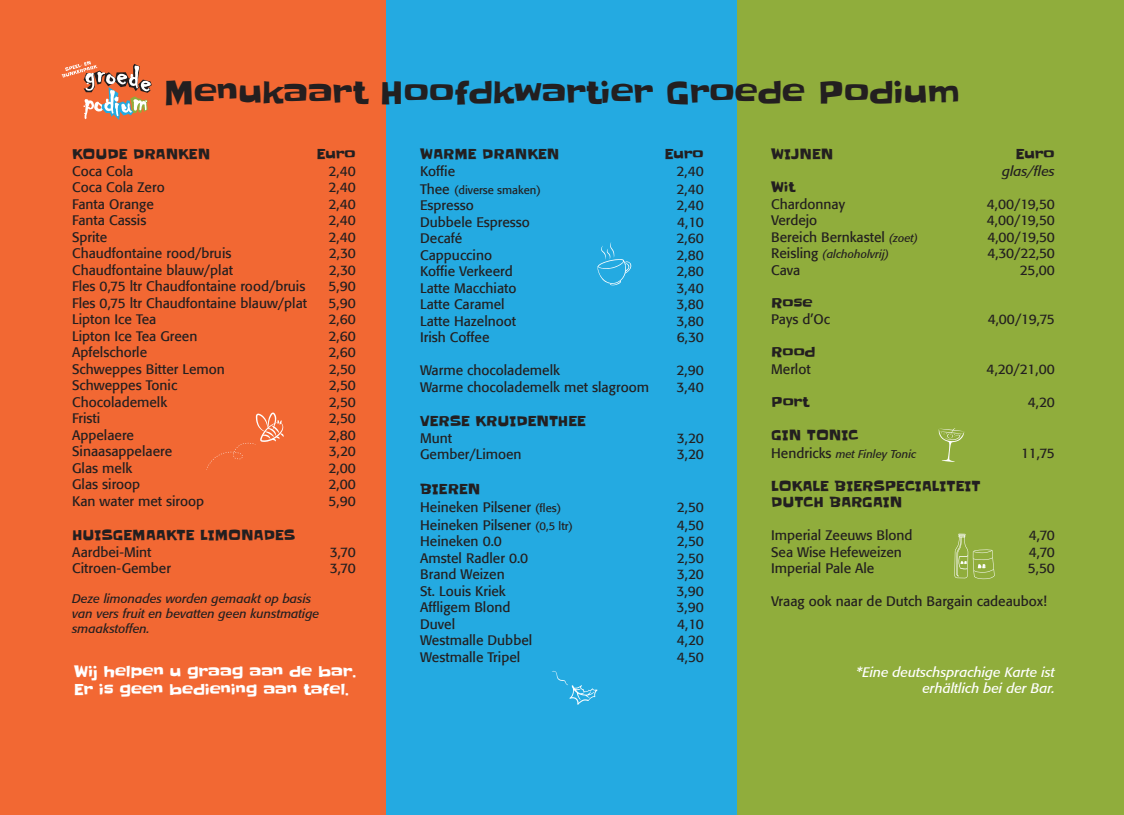
<style>
.page{position:relative;width:1124px;height:815px;background:#fff}
.page>*{position:absolute;margin:0;border:0;box-sizing:border-box;transform-origin:0 0}
.t1{font:31.25px "Slackey";color:#231f20}
.t2{font:15px/18.1px "Slackey";color:#fff}
.t3{font:13.75px "Formata";color:#231f20}
.t4{font:13.75px "Slackey";color:#231f20}
.t5{font:italic 13.75px "Formata";color:#fff}
.t6{font:italic 13.75px "Formata";color:#231f20}
.t7{font:italic 12.5px "Formata";color:#231f20}
.t8{font:italic 11.25px "Formata";color:#231f20}
.t9{font:11.25px "Formata";color:#231f20}
.s1{font-size:13.75px}
.s2{font-size:11.25px}
.s3{font-style:italic;font-size:11.25px}
.s4{font-style:normal;font-size:13.75px}
</style>
<div class="page">
<div style="left:0;top:0;width:386px;height:815px;background:#f26833"></div>
<div style="left:386px;top:0;width:351px;height:815px;background:#24aae1"></div>
<div style="left:737px;top:0;width:386px;height:815px;background:#90ad3c"></div>
<svg style="left:597px;top:242px;width:35px;height:44px"></svg>
<svg style="left:206px;top:413px;width:78px;height:57px"></svg>
<svg style="left:938px;top:428px;width:26px;height:34px"></svg>
<svg style="left:954px;top:534px;width:40px;height:45px"></svg>
<svg style="left:552px;top:670px;width:45px;height:35px"></svg>
<svg style="left:61px;top:61px;width:91px;height:59px"></svg>
<p class="t1" style="left:164px;top:71px;width:797px">Menukaart Hoofdkwartier Groede Podium</p>
<p class="t4" style="left:72px;top:145px;width:140px">KOUDE DRANKEN</p>
<p class="t4" style="left:316px;top:145px;width:41px">Euro</p>
<p class="t3" style="left:72px;top:162px;width:63px">Coca Cola</p>
<p class="t3" style="left:328px;top:162px;width:29px">2,40</p>
<p class="t3" style="left:72px;top:179px;width:94px">Coca Cola Zero</p>
<p class="t3" style="left:328px;top:179px;width:29px">2,40</p>
<p class="t3" style="left:72px;top:195px;width:83px">Fanta Orange</p>
<p class="t3" style="left:328px;top:195px;width:29px">2,40</p>
<p class="t3" style="left:72px;top:212px;width:76px">Fanta Cassis</p>
<p class="t3" style="left:328px;top:212px;width:29px">2,40</p>
<p class="t3" style="left:72px;top:228px;width:37px">Sprite</p>
<p class="t3" style="left:328px;top:228px;width:29px">2,40</p>
<p class="t3" style="left:72px;top:245px;width:161px">Chaudfontaine rood/bruis</p>
<p class="t3" style="left:329px;top:245px;width:28px">2,30</p>
<p class="t3" style="left:72px;top:261px;width:162px">Chaudfontaine blauw/plat</p>
<p class="t3" style="left:329px;top:261px;width:28px">2,30</p>
<p class="t3" style="left:72px;top:278px;width:235px">Fles 0,75 ltr Chaudfontaine rood/bruis</p>
<p class="t3" style="left:328px;top:278px;width:29px">5,90</p>
<p class="t3" style="left:72px;top:294px;width:236px">Fles 0,75 ltr Chaudfontaine blauw/plat</p>
<p class="t3" style="left:328px;top:294px;width:29px">5,90</p>
<p class="t3" style="left:72px;top:311px;width:86px">Lipton Ice Tea</p>
<p class="t3" style="left:328px;top:311px;width:29px">2,60</p>
<p class="t3" style="left:72px;top:327px;width:127px">Lipton Ice Tea Green</p>
<p class="t3" style="left:328px;top:327px;width:29px">2,60</p>
<p class="t3" style="left:72px;top:344px;width:77px">Apfelschorle</p>
<p class="t3" style="left:328px;top:344px;width:29px">2,60</p>
<p class="t3" style="left:72px;top:360px;width:154px">Schweppes Bitter Lemon</p>
<p class="t3" style="left:329px;top:360px;width:28px">2,50</p>
<p class="t3" style="left:72px;top:377px;width:107px">Schweppes Tonic</p>
<p class="t3" style="left:329px;top:377px;width:28px">2,50</p>
<p class="t3" style="left:72px;top:393px;width:97px">Chocolademelk</p>
<p class="t3" style="left:329px;top:393px;width:28px">2,50</p>
<p class="t3" style="left:72px;top:410px;width:30px">Fristi</p>
<p class="t3" style="left:329px;top:410px;width:28px">2,50</p>
<p class="t3" style="left:72px;top:426px;width:63px">Appelaere</p>
<p class="t3" style="left:328px;top:426px;width:29px">2,80</p>
<p class="t3" style="left:72px;top:443px;width:101px">Sinaasappelaere</p>
<p class="t3" style="left:329px;top:443px;width:28px">3,20</p>
<p class="t3" style="left:72px;top:459px;width:62px">Glas melk</p>
<p class="t3" style="left:328px;top:459px;width:29px">2,00</p>
<p class="t3" style="left:72px;top:476px;width:70px">Glas siroop</p>
<p class="t3" style="left:328px;top:476px;width:29px">2,00</p>
<p class="t3" style="left:72px;top:492px;width:134px">Kan water met siroop</p>
<p class="t3" style="left:328px;top:492px;width:29px">5,90</p>
<p class="t4" style="left:72px;top:526px;width:225px">HUISGEMAAKTE LIMONADES</p>
<p class="t3" style="left:72px;top:543px;width:81px">Aardbei-Mint</p>
<p class="t3" style="left:329px;top:543px;width:28px">3,70</p>
<p class="t3" style="left:72px;top:560px;width:100px">Citroen-Gember</p>
<p class="t3" style="left:329px;top:560px;width:28px">3,70</p>
<p class="t7" style="left:72px;top:591px;width:241px">Deze limonades worden gemaakt op basis</p>
<p class="t7" style="left:72px;top:606px;width:249px">van vers fruit en bevatten geen kunstmatige</p>
<p class="t7" style="left:72px;top:621px;width:79px">smaakstoffen.</p>
<p class="t2" style="left:74px;top:663px;width:283px">Wij helpen u graag aan de bar.<br>Er is geen bediening aan tafel.</p>
<p class="t4" style="left:420px;top:145px;width:141px">WARME DRANKEN</p>
<p class="t4" style="left:664px;top:145px;width:41px">Euro</p>
<p class="t3" style="left:420px;top:162px;width:36px">Koffie</p>
<p class="t3" style="left:676px;top:162px;width:29px">2,40</p>
<p class="t9" style="left:420px;top:183px;width:122px"><span class="s1">Thee</span> (diverse smaken)</p>
<p class="t3" style="left:676px;top:180px;width:29px">2,40</p>
<p class="t3" style="left:420px;top:197px;width:55px">Espresso</p>
<p class="t3" style="left:676px;top:197px;width:29px">2,40</p>
<p class="t3" style="left:420px;top:213px;width:111px">Dubbele Espresso</p>
<p class="t3" style="left:677px;top:213px;width:28px">4,10</p>
<p class="t3" style="left:420px;top:230px;width:44px">Decafé</p>
<p class="t3" style="left:676px;top:230px;width:29px">2,60</p>
<p class="t3" style="left:420px;top:246px;width:73px">Cappuccino</p>
<p class="t3" style="left:676px;top:246px;width:29px">2,80</p>
<p class="t3" style="left:420px;top:263px;width:94px">Koffie Verkeerd</p>
<p class="t3" style="left:676px;top:263px;width:29px">2,80</p>
<p class="t3" style="left:420px;top:279px;width:98px">Latte Macchiato</p>
<p class="t3" style="left:676px;top:279px;width:29px">3,40</p>
<p class="t3" style="left:420px;top:296px;width:86px">Latte Caramel</p>
<p class="t3" style="left:676px;top:296px;width:29px">3,80</p>
<p class="t3" style="left:420px;top:312px;width:97px">Latte Hazelnoot</p>
<p class="t3" style="left:676px;top:312px;width:29px">3,80</p>
<p class="t3" style="left:420px;top:329px;width:71px">Irish Coffee</p>
<p class="t3" style="left:676px;top:329px;width:28px">6,30</p>
<p class="t3" style="left:420px;top:362px;width:141px">Warme chocolademelk</p>
<p class="t3" style="left:676px;top:362px;width:29px">2,90</p>
<p class="t3" style="left:420px;top:378px;width:230px">Warme chocolademelk met slagroom</p>
<p class="t3" style="left:676px;top:378px;width:29px">3,40</p>
<p class="t4" style="left:420px;top:412px;width:167px">VERSE KRUIDENTHEE</p>
<p class="t3" style="left:420px;top:429px;width:34px">Munt</p>
<p class="t3" style="left:676px;top:429px;width:28px">3,20</p>
<p class="t3" style="left:420px;top:446px;width:103px">Gember/Limoen</p>
<p class="t3" style="left:676px;top:446px;width:28px">3,20</p>
<p class="t4" style="left:420px;top:479px;width:62px">BIEREN</p>
<p class="t3" style="left:420px;top:498px;width:142px">Heineken Pilsener <span class="s2">(fles)</span></p>
<p class="t3" style="left:676px;top:498px;width:28px">2,50</p>
<p class="t3" style="left:420px;top:516px;width:154px">Heineken Pilsener <span class="s2">(0,5 ltr)</span></p>
<p class="t3" style="left:676px;top:516px;width:28px">4,50</p>
<p class="t3" style="left:420px;top:533px;width:83px">Heineken 0.0</p>
<p class="t3" style="left:676px;top:533px;width:28px">2,50</p>
<p class="t3" style="left:420px;top:549px;width:109px">Amstel Radler 0.0</p>
<p class="t3" style="left:676px;top:549px;width:28px">2,50</p>
<p class="t3" style="left:420px;top:566px;width:86px">Brand Weizen</p>
<p class="t3" style="left:676px;top:566px;width:28px">3,20</p>
<p class="t3" style="left:420px;top:582px;width:87px">St. Louis Kriek</p>
<p class="t3" style="left:676px;top:582px;width:29px">3,90</p>
<p class="t3" style="left:420px;top:599px;width:92px">Affligem Blond</p>
<p class="t3" style="left:676px;top:599px;width:29px">3,90</p>
<p class="t3" style="left:420px;top:615px;width:36px">Duvel</p>
<p class="t3" style="left:677px;top:615px;width:28px">4,10</p>
<p class="t3" style="left:420px;top:632px;width:114px">Westmalle Dubbel</p>
<p class="t3" style="left:676px;top:632px;width:28px">4,20</p>
<p class="t3" style="left:420px;top:648px;width:102px">Westmalle Tripel</p>
<p class="t3" style="left:676px;top:648px;width:28px">4,50</p>
<p class="t4" style="left:771px;top:145px;width:64px">WIJNEN</p>
<p class="t4" style="left:1015px;top:145px;width:41px">Euro</p>
<p class="t6" style="left:1001px;top:162px;width:54px">glas/fles</p>
<p class="t4" style="left:771px;top:178px;width:25px">Wit</p>
<p class="t3" style="left:771px;top:195px;width:75px">Chardonnay</p>
<p class="t3" style="left:986px;top:195px;width:69px">4,00/19,50</p>
<p class="t3" style="left:771px;top:212px;width:48px">Verdejo</p>
<p class="t3" style="left:986px;top:212px;width:69px">4,00/19,50</p>
<p class="t3" style="left:771px;top:228px;width:148px">Bereich Bernkastel <span class="s3">(zoet)</span></p>
<p class="t3" style="left:987px;top:228px;width:69px">4,00/19,50</p>
<p class="t8" style="left:771px;top:247px;width:119px"><span class="s4">Reisling</span> (alchoholvrij)</p>
<p class="t3" style="left:987px;top:245px;width:69px">4,30/22,50</p>
<p class="t3" style="left:771px;top:261px;width:31px">Cava</p>
<p class="t3" style="left:1019px;top:261px;width:36px">25,00</p>
<p class="t4" style="left:771px;top:293px;width:43px">Rose</p>
<p class="t3" style="left:771px;top:311px;width:61px">Pays d’Oc</p>
<p class="t3" style="left:987px;top:311px;width:69px">4,00/19,75</p>
<p class="t4" style="left:771px;top:343px;width:46px">Rood</p>
<p class="t3" style="left:771px;top:360px;width:41px">Merlot</p>
<p class="t3" style="left:986px;top:360px;width:70px">4,20/21,00</p>
<p class="t4" style="left:771px;top:392px;width:39px">Port</p>
<p class="t3" style="left:1027px;top:393px;width:28px">4,20</p>
<p class="t4" style="left:771px;top:425px;width:89px">GIN TONIC</p>
<p class="t8" style="left:771px;top:447px;width:147px"><span class="s4">Hendricks</span> met Finley Tonic</p>
<p class="t3" style="left:1021px;top:444px;width:35px">11,75</p>
<p class="t4" style="left:771px;top:476px;width:211px">LOKALE BIERSPECIALITEIT</p>
<p class="t4" style="left:771px;top:493px;width:133px">DUTCH BARGAIN</p>
<p class="t3" style="left:771px;top:527px;width:143px">Imperial Zeeuws Blond</p>
<p class="t3" style="left:1028px;top:527px;width:28px">4,70</p>
<p class="t3" style="left:771px;top:543px;width:132px">Sea Wise Hefeweizen</p>
<p class="t3" style="left:1028px;top:543px;width:28px">4,70</p>
<p class="t3" style="left:771px;top:560px;width:105px">Imperial Pale Ale</p>
<p class="t3" style="left:1027px;top:560px;width:28px">5,50</p>
<p class="t3" style="left:771px;top:593px;width:277px">Vraag ook naar de Dutch Bargain cadeaubox!</p>
<p class="t5" style="left:856px;top:663px;width:200px">*Eine deutschsprachige Karte ist</p>
<p class="t5" style="left:922px;top:680px;width:134px">erhältlich bei der Bar.</p>
</div>
